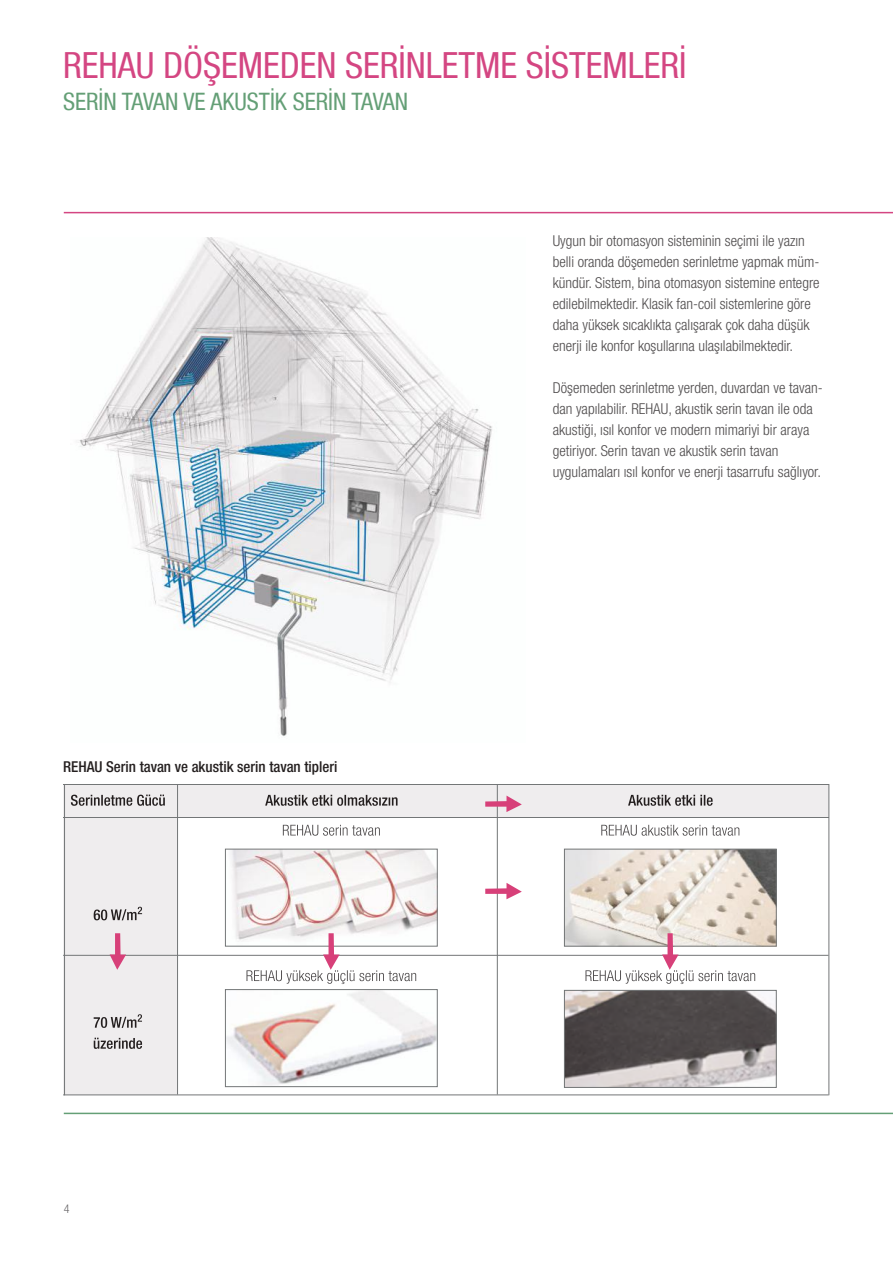
<style>
.page{position:relative;width:893px;height:1263px;background:#fff}
.page>*{position:absolute;margin:0;border:0;box-sizing:border-box;transform-origin:0 0}
.t1{font:condensed 36px "Helvetica Neue LT Com";color:#d44682}
.t2{font:condensed 24px "Helvetica Neue LT Com";color:#649f76}
.t3{font:300 condensed 15px/21px "Helvetica Neue LT Com";color:#4e4b4c}
.t4{font:500 condensed 15px "Helvetica Neue LT Com";color:#241f1f}
.t5{font:300 condensed 12px "Helvetica Neue LT Com";color:#6a686a}
</style>
<div class="page">
<div style="left:64px;top:797px;width:114px;height:297px;background:#efedee"></div>
<img style="left:230px;top:851px;width:206px;height:89px">
<div style="left:225px;top:849px;width:213px;height:97px;border:1px solid #737677"></div>
<img style="left:227px;top:991px;width:209px;height:94px">
<div style="left:225px;top:989px;width:213px;height:98px;border:1px solid #737677"></div>
<img style="left:566px;top:851px;width:209px;height:93px">
<div style="left:564px;top:849px;width:213px;height:97px;border:1px solid #737677"></div>
<img style="left:566px;top:992px;width:209px;height:94px">
<div style="left:564px;top:990px;width:213px;height:98px;border:1px solid #737677"></div>
<div style="left:63px;top:784px;width:765px;height:34px;background:#efedee"></div>
<hr style="left:63px;top:784px;width:765px;height:1px;background:#737677">
<hr style="left:63px;top:818px;width:765px;height:1px;background:#737677">
<svg style="left:71px;top:794px;width:94px;height:12px"></svg>
<svg style="left:94px;top:907px;width:48px;height:13px"></svg>
<svg style="left:94px;top:1038px;width:48px;height:11px"></svg>
<svg style="left:94px;top:1014px;width:48px;height:14px"></svg>
<svg style="left:265px;top:795px;width:133px;height:11px"></svg>
<svg style="left:628px;top:795px;width:85px;height:11px"></svg>
<svg style="left:283px;top:825px;width:97px;height:11px"></svg>
<svg style="left:601px;top:825px;width:138px;height:11px"></svg>
<hr style="left:63px;top:1094px;width:765px;height:1px;background:#737677">
<hr style="left:63px;top:955px;width:765px;height:1px;background:#737677">
<hr style="left:497px;top:784px;width:1px;height:310px;background:#737677">
<hr style="left:828px;top:784px;width:1px;height:311px;background:#737677">
<hr style="left:177px;top:784px;width:1px;height:310px;background:#737677">
<hr style="left:64px;top:784px;width:1px;height:311px;background:#737677">
<svg style="left:485px;top:795px;width:37px;height:17px"></svg>
<svg style="left:485px;top:883px;width:37px;height:16px"></svg>
<svg style="left:110px;top:933px;width:16px;height:37px"></svg>
<svg style="left:246px;top:933px;width:170px;height:51px"></svg>
<svg style="left:585px;top:933px;width:170px;height:51px"></svg>
<img style="left:78px;top:238px;width:414px;height:498px">
<hr style="left:64px;top:212px;width:829px;height:1px;background:#d44682">
<hr style="left:64px;top:1113px;width:829px;height:1px;background:#649f76">
<h1 class="t1" style="left:63px;top:44px;width:625px">REHAU DÖŞEMEDEN SERİNLETME SİSTEMLERİ</h1>
<h2 class="t2" style="left:63px;top:87px;width:347px">SERİN TAVAN VE AKUSTİK SERİN TAVAN</h2>
<p class="t4" style="left:63px;top:757px;width:276px">REHAU Serin tavan ve akustik serin tavan tipleri</p>
<p class="t5" style="left:64px;top:1201px;width:7px">4</p>
<p class="t3" style="left:553px;top:231px;width:268px">Uygun bir otomasyon sisteminin seçimi ile yazın belli oranda döşemeden serinletme yapmak müm&shy;kündür. Sistem, bina otomasyon sistemine entegre edilebilmektedir. Klasik fan-coil sistemlerine göre daha yüksek sıcaklıkta çalışarak çok daha düşük enerji ile konfor koşullarına ulaşılabilmektedir.</p>
<p class="t3" style="left:553px;top:378px;width:271px">Döşemeden serinletme yerden, duvardan ve tavan&shy;dan yapılabilir. REHAU, akustik serin tavan ile oda akustiği, ısıl konfor ve modern mimariyi bir araya getiriyor. Serin tavan ve akustik serin tavan uygulamaları ısıl konfor ve enerji tasarrufu sağlıyor.</p>
</div>
